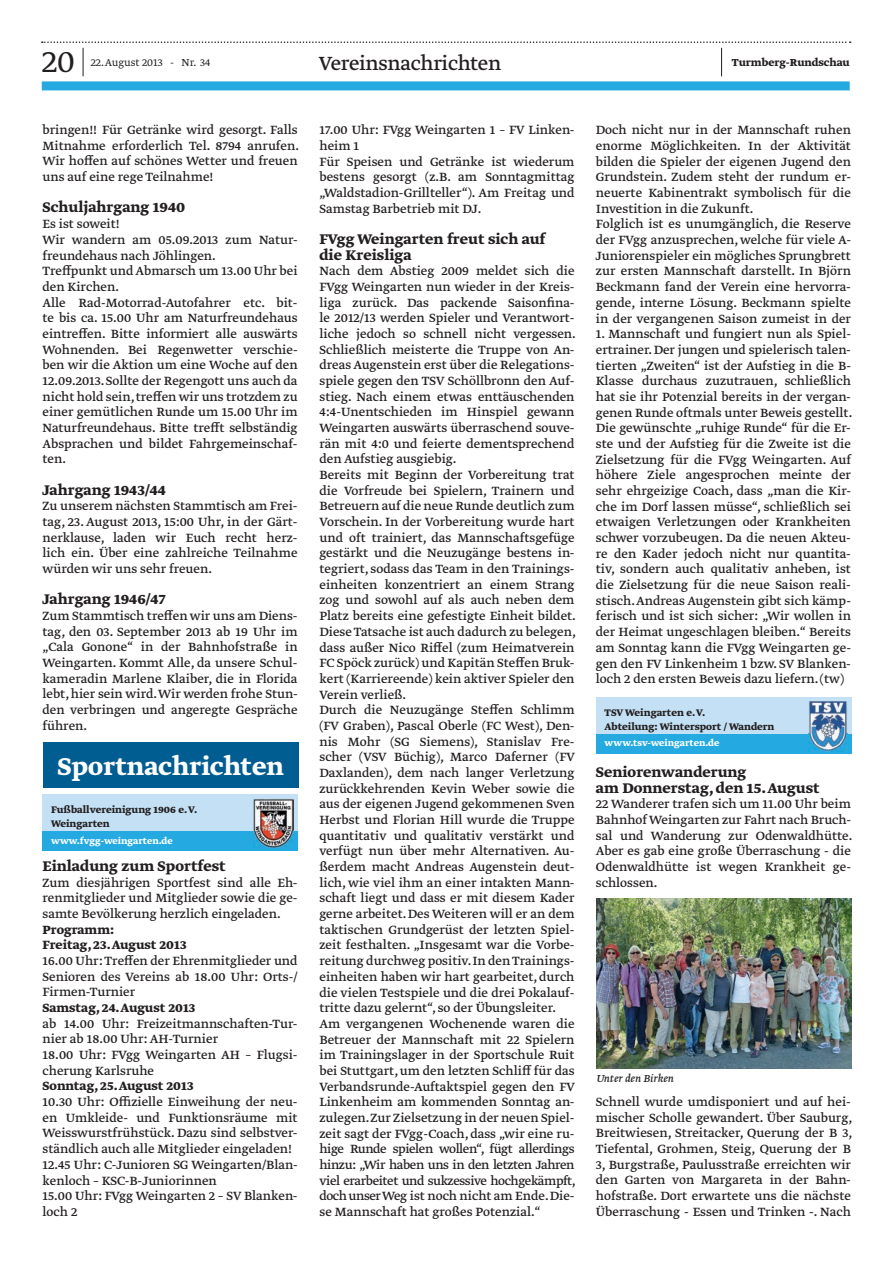
<style>
.page{position:relative;width:893px;height:1263px;background:#fff}
.page>*{position:absolute;margin:0;border:0;box-sizing:border-box;transform-origin:0 0}
.t1{font:300 36px "Greta Text Std";color:#231f20}
.t2{font:28.65px "Greta Text Std Bold Min";color:#fff}
.t3{font:22.5px "Greta Text Std";letter-spacing:-.015em;color:#231f20}
.t4{font:16.5px/15.8px "Greta Text Std Bold Min";color:#231f20}
.t5{font:14.1px/15.8px "Greta Text Std";color:#231f20;text-align:justify}
.t6{font:700 14.1px/15.8px "Greta Text Std";color:#231f20}
.t7{font:300 12px "Greta Text Std";color:#231f20}
.t8{font:700 12px "Greta Text Std";color:#231f20}
.t9{font:italic 12px "Greta Text Std";color:#231f20}
.t10{font:700 11.25px/13.5px "Greta Text Std";color:#231f20}
.t11{font:700 10.5px "Greta Text Std";color:#fff}
</style>
<div class="page">
<div style="left:42px;top:81px;width:808px;height:9px;background:#24aae1"></div>
<svg style="left:42px;top:41px;width:809px;height:35px"></svg>
<div style="left:43px;top:742px;width:255px;height:45px;background:#005d91"></div>
<div style="left:43px;top:794px;width:255px;height:57px;background:#c3e0f4"></div>
<div style="left:43px;top:831px;width:255px;height:20px;background:#24aae1"></div>
<img style="left:254px;top:798px;width:39px;height:49px">
<div style="left:596px;top:697px;width:255px;height:57px;background:#c3e0f4"></div>
<div style="left:596px;top:734px;width:255px;height:20px;background:#24aae1"></div>
<img style="left:809px;top:701px;width:38px;height:50px">
<img style="left:596px;top:899px;width:255px;height:169px">
<h1 class="t1" style="left:42px;top:41px;width:34px">20</h1>
<p class="t7" style="left:91px;top:56px;width:121px">22. August 2013 - Nr. 34</p>
<h3 class="t3" style="left:319px;top:54px;width:184px">Vereinsnachrichten</h3>
<p class="t8" style="left:732px;top:56px;width:119px">Turmberg-Rundschau</p>
<p class="t5" style="left:43px;top:123px;width:258px">bringen!! Fü r Getränke wird gesorgt. Falls Mitnahme erforderlich Tel. 8794 anrufen.<br>Wir hoffen auf schönes Wetter und freuen uns auf eine rege Teilnahme!</p>
<p class="t4" style="left:43px;top:200px;width:144px">Schuljahrgang 1940</p>
<p class="t5" style="left:43px;top:217px;width:257px;text-align:left">Es ist soweit!<br>Wir wandern am 05.09.2013 zum Natur&shy;freundehaus nach Jöhlingen.<br>Treffpunkt und Abmarsch um 13.00 Uhr bei den Kirchen.<br>Alle Rad-Motorrad-Autofahrer etc. bit&shy;te bis ca. 15.00 Uhr am Naturfreundehaus eintreffen. Bitte informiert alle auswärts Wohnenden. Bei Regenwetter verschie&shy;ben wir die Aktion um eine Woche auf den 12.09.2013. Sollte der Regengott uns auch da nicht hold sein, treffen wir uns trotzdem zu einer gemü tlichen Runde um 15.00 Uhr im Naturfreundehaus. Bitte trefft selbständig Absprachen und bildet Fahrgemeinschaf&shy;ten.</p>
<p class="t4" style="left:43px;top:483px;width:125px">Jahrgang 1943/44</p>
<p class="t5" style="left:43px;top:499px;width:257px">Zu unserem nächsten Stammtisch am Frei&shy;tag, 23. August 2013, 15:00 Uhr, in der Gärt&shy;nerklause, laden wir Euch recht herz&shy;lich ein. Über eine zahlreiche Teilnahme wü rden wir uns sehr freuen.</p>
<p class="t4" style="left:43px;top:592px;width:124px">Jahrgang 1946/47</p>
<p class="t5" style="left:43px;top:609px;width:257px">Zum Stammtisch treffen wir uns am Diens&shy;tag, den 03. September 2013 ab 19 Uhr im „Cala Gonone“ in der Bahnhofstraße in Weingarten. Kommt Alle, da unsere Schul&shy;kameradin Marlene Klaiber, die in Florida lebt, hier sein wird. Wir werden frohe Stun&shy;den verbringen und angeregte Gespräche fü hren.</p>
<h2 class="t2" style="left:57px;top:755px;width:228px">Sportnachrichten</h2>
<p class="t10" style="left:51px;top:804px;width:148px">Fußballvereinigung 1906 e. V.<br>Weingarten</p>
<p class="t11" style="left:51px;top:834px;width:123px">www.fvgg-weingarten.de</p>
<p class="t4" style="left:43px;top:859px;width:185px">Einladung zum Sportfest</p>
<p class="t5" style="left:43px;top:875px;width:257px">Zum diesjährigen Sportfest sind alle Eh&shy;renmitglieder und Mitglieder sowie die ge&shy;samte Bevölkerung herzlich eingeladen.</p>
<p class="t6" style="left:43px;top:922px;width:146px">Programm:<br>Freitag, 23. August 2013</p>
<p class="t5" style="left:43px;top:953px;width:257px">16.00 Uhr: Treffen der Ehrenmitglieder und Senioren des Vereins ab 18.00 Uhr: Orts-/ Firmen-Turnier</p>
<p class="t6" style="left:43px;top:1000px;width:154px">Samstag, 24. August 2013</p>
<p class="t5" style="left:43px;top:1016px;width:257px;text-align:left">ab 14.00 Uhr: Freizeitmannschaften-Tur&shy;nier ab 18.00 Uhr: AH-Turnier<br>18.00 Uhr: FVgg Weingarten AH – Flugsi&shy;cherung Karlsruhe</p>
<p class="t6" style="left:43px;top:1079px;width:153px">Sonntag, 25. August 2013</p>
<p class="t5" style="left:43px;top:1095px;width:257px;text-align:left">10.30 Uhr: Offizielle Einweihung der neu&shy;en Umkleide- und Funktionsräume mit Weisswurstfrü hstü ck. Dazu sind selbstver&shy;ständlich auch alle Mitglieder eingeladen!<br>12.45 Uhr: C-Junioren SG Weingarten/Blan&shy;kenloch – KSC-B-Juniorinnen<br>15.00 Uhr: FVgg Weingarten 2 – SV Blanken&shy;loch 2</p>
<p class="t5" style="left:319px;top:123px;width:257px;text-align:left">17.00 Uhr: FVgg Weingarten 1 – FV Linken&shy;heim 1<br>Fü r Speisen und Getränke ist wiederum bestens gesorgt (z.B. am Sonntagmittag „Waldstadion-Grillteller“). Am Freitag und<br>Samstag Barbetrieb mit DJ.</p>
<p class="t4" style="left:319px;top:232px;width:227px">FVgg Weingarten freut sich auf die Kreisliga</p>
<p class="t5" style="left:319px;top:264px;width:258px;text-align:left">Nach dem Abstieg 2009 meldet sich die FVgg Weingarten nun wieder in der Kreis&shy;liga zurü ck. Das packende Saisonfina&shy;le 2012/13 werden Spieler und Verantwort&shy;liche jedoch so schnell nicht vergessen.<br>Schließlich meisterte die Truppe von An&shy;dreas Augenstein erst ü ber die Relegations&shy;spiele gegen den TSV Schöllbronn den Auf&shy;stieg. Nach einem etwas enttäuschenden 4:4-Unentschieden im Hinspiel gewann Weingarten auswärts ü berraschend souve&shy;rän mit 4:0 und feierte dementsprechend den Aufstieg ausgiebig.<br>Bereits mit Beginn der Vorbereitung trat die Vorfreude bei Spielern, Trainern und Betreuern auf die neue Runde deutlich zum Vorschein. In der Vorbereitung wurde hart und oft trainiert, das Mannschaftsgefü ge gestärkt und die Neuzugänge bestens in&shy;tegriert, sodass das Team in den Trainings&shy;einheiten konzentriert an einem Strang zog und sowohl auf als auch neben dem Platz bereits eine gefestigte Einheit bildet.<br>Diese Tatsache ist auch dadurch zu belegen, dass außer Nico Riffel (zum Heimatverein FC Spöck zurü ck) und Kapitän Steffen Bruk&shy;kert (Karriereende) kein aktiver Spieler den Verein verließ.<br>Durch die Neuzugänge Steffen Schlimm (FV Graben), Pascal Oberle (FC West), Den&shy;nis Mohr (SG Siemens), Stanislav Fre&shy;scher (VSV Bü chig), Marco Daferner (FV Daxlanden), dem nach langer Verletzung zurü ckkehrenden Kevin Weber sowie die aus der eigenen Jugend gekommenen Sven Herbst und Florian Hill wurde die Truppe quantitativ und qualitativ verstärkt und verfü gt nun ü ber mehr Alternativen. Au&shy;ßerdem macht Andreas Augenstein deut&shy;lich, wie viel ihm an einer intakten Mann&shy;schaft liegt und dass er mit diesem Kader gerne arbeitet. Des Weiteren will er an dem taktischen Grundgerü st der letzten Spiel&shy;zeit festhalten. „Insgesamt war die Vorbe&shy;reitung durchweg positiv. In den Trainings&shy;einheiten haben wir hart gearbeitet, durch die vielen Testspiele und die drei Pokalauf&shy;tritte dazu gelernt“, so der Übungsleiter.<br>Am vergangenen Wochenende waren die Betreuer der Mannschaft mit 22 Spielern im Trainingslager in der Sportschule Ruit bei Stuttgart, um den letzten Schliff fü r das Verbandsrunde-Auftaktspiel gegen den FV Linkenheim am kommenden Sonntag an&shy;zulegen. Zur Zielsetzung in der neuen Spiel&shy;zeit sagt der FVgg-Coach, dass „wir eine ru&shy;hige Runde spielen wollen“, fü gt allerdings hinzu: „Wir haben uns in den letzten Jahren viel erarbeitet und sukzessive hochgekämpft, doch unser Weg ist noch nicht am Ende. Die&shy;se Mannschaft hat großes Potenzial.“</p>
<p class="t5" style="left:596px;top:123px;width:257px;text-align:left">Doch nicht nur in der Mannschaft ruhen enorme Möglichkeiten. In der Aktivität bilden die Spieler der eigenen Jugend den Grundstein. Zudem steht der rundum er&shy;neuerte Kabinentrakt symbolisch fü r die Investition in die Zukunft.<br>Folglich ist es unumgänglich, die Reserve der FVgg anzusprechen, welche fü r viele A-Juniorenspieler ein mögliches Sprungbrett zur ersten Mannschaft darstellt. In Björn Beckmann fand der Verein eine hervorra&shy;gende, interne Lösung. Beckmann spielte in der vergangenen Saison zumeist in der</p>
<p class="t5" style="left:596px;top:327px;width:258px">1. Mannschaft und fungiert nun als Spiel&shy;ertrainer. Der jungen und spielerisch talen&shy;tierten „Zweiten“ ist der Aufstieg in die B-Klasse durchaus zuzutrauen, schließlich hat sie ihr Potenzial bereits in der vergan&shy;genen Runde oftmals unter Beweis gestellt.<br>Die gewü nschte „ruhige Runde“ fü r die Er&shy;ste und der Aufstieg fü r die Zweite ist die Zielsetzung fü r die FVgg Weingarten. Auf höhere Ziele angesprochen meinte der sehr ehrgeizige Coach, dass „man die Kir&shy;che im Dorf lassen mü sse“, schließlich sei etwaigen Verletzungen oder Krankheiten schwer vorzubeugen. Da die neuen Akteu&shy;re den Kader jedoch nicht nur quantita&shy;tiv, sondern auch qualitativ anheben, ist die Zielsetzung fü r die neue Saison reali&shy;stisch. Andreas Augenstein gibt sich kämp&shy;ferisch und ist sich sicher: „Wir wollen in der Heimat ungeschlagen bleiben.“ Bereits am Sonntag kann die FVgg Weingarten ge&shy;gen den FV Linkenheim 1 bzw. SV Blanken&shy;loch 2 den ersten Beweis dazu liefern. (tw)</p>
<p class="t10" style="left:605px;top:706px;width:171px">TSV Weingarten e. V.<br>Abteilung: Wintersport / Wandern</p>
<p class="t11" style="left:605px;top:737px;width:116px">www.tsv-weingarten.de</p>
<p class="t4" style="left:596px;top:765px;width:225px">Seniorenwanderung<br>am Donnerstag, den 15. August</p>
<p class="t5" style="left:596px;top:797px;width:258px">22 Wanderer trafen sich um 11.00 Uhr beim Bahnhof Weingarten zur Fahrt nach Bruch&shy;sal und Wanderung zur Odenwaldhü tte.<br>Aber es gab eine große Überraschung - die Odenwaldhü tte ist wegen Krankheit ge&shy;schlossen.</p>
<p class="t9" style="left:596px;top:1072px;width:79px">Unter den Birken</p>
<p class="t5" style="left:596px;top:1095px;width:258px">Schnell wurde umdisponiert und auf hei&shy;mischer Scholle gewandert. Über Sauburg, Breitwiesen, Streitacker, Querung der B 3, Tiefental, Grohmen, Steig, Querung der B 3, Burgstraße, Paulusstraße erreichten wir den Garten von Margareta in der Bahn&shy;hofstraße. Dort erwartete uns die nächste Überraschung - Essen und Trinken -. Nach</p>
</div>
